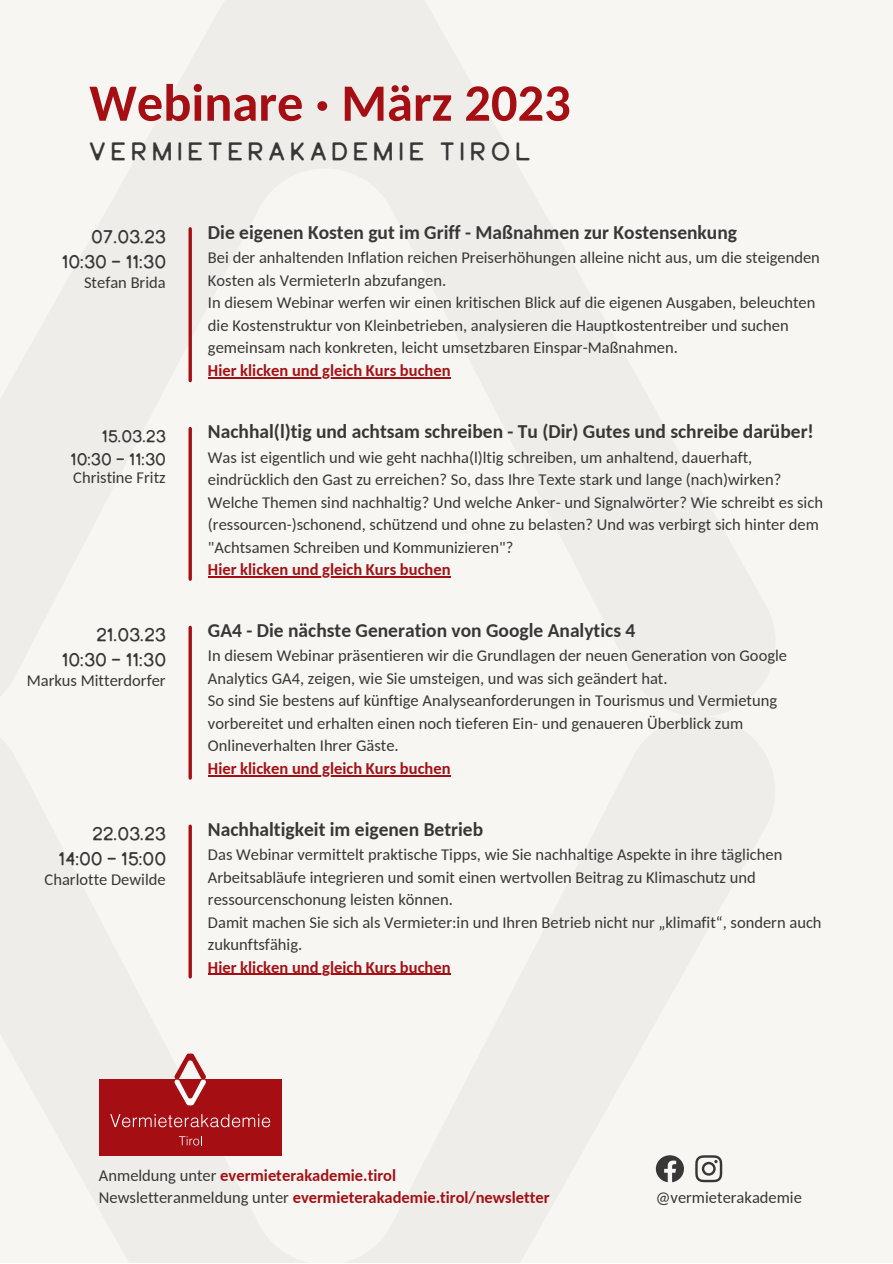
<style>
.page{position:relative;width:893px;height:1264px;background:#fff}
.page>*{position:absolute;margin:0;border:0;box-sizing:border-box;transform-origin:0 0}
.t1{font:700 52.5px "Carlito";color:#a50f14}
.t2{font:24.6px "Grovana Medium Rough";letter-spacing:.18em;color:#373737}
.t3{font:700 19.5px "Carlito";color:#373737}
.t4{font:18px/24.8px "Grovana Medium Rough";color:#373737;text-align:right}
.t5{font:16.5px/22.5px "Carlito";color:#373737}
.t6{font:700 16.5px/22.5px "Carlito";color:#a50f14}
.t7{font:16.5px/22.5px "Grovana Medium Rough";color:#373737;text-align:right}
.s1{font-weight:400;color:#373737}
</style>
<div class="page">
<div style="left:0;top:0;width:892px;height:1262px;background:#f8f6f2"></div>
<div style="left:99px;top:1079px;width:182px;height:76px;background:#a50f14"></div>
<svg style="left:174px;top:1053px;width:32px;height:52px"></svg>
<svg style="left:110px;top:1114px;width:160px;height:13px"></svg>
<svg style="left:179px;top:1136px;width:23px;height:9px"></svg>
<svg style="left:188px;top:428px;width:4px;height:151px"></svg>
<hr style="left:208px;top:576px;width:242px;height:1px;background:#a50f14">
<svg style="left:188px;top:826px;width:4px;height:150px"></svg>
<hr style="left:208px;top:973px;width:242px;height:1px;background:#a50f14">
<svg style="left:188px;top:229px;width:4px;height:151px"></svg>
<hr style="left:208px;top:377px;width:242px;height:1px;background:#a50f14">
<svg style="left:188px;top:627px;width:4px;height:151px"></svg>
<hr style="left:208px;top:775px;width:242px;height:1px;background:#a50f14">
<svg style="left:655px;top:1155px;width:29px;height:27px"></svg>
<svg style="left:695px;top:1155px;width:27px;height:27px"></svg>
<h1 class="t1" style="left:89px;top:81px;width:483px">Webinare · März 2023</h1>
<h2 class="t2" style="left:89px;top:136px;width:442px">VERMIETERAKADEMIE TIROL</h2>
<p class="t4" style="left:61px;top:226px;width:106px">07.03.23<br>10:30 – 11:30</p>
<p class="t5" style="left:84px;top:272px;width:83px">Stefan Brida</p>
<p class="t7" style="left:70px;top:426px;width:97px">15.03.23<br>10:30 – 11:30</p>
<p class="t5" style="left:73px;top:467px;width:94px">Christine Fritz</p>
<p class="t4" style="left:61px;top:623px;width:106px">21.03.23<br>10:30 – 11:30</p>
<p class="t5" style="left:27px;top:670px;width:140px">Markus Mitterdorfer</p>
<p class="t4" style="left:58px;top:822px;width:109px">22.03.23<br>14:00 – 15:00</p>
<p class="t5" style="left:45px;top:869px;width:123px">Charlotte Dewilde</p>
<p class="t3" style="left:208px;top:224px;width:530px">Die eigenen Kosten gut im Griff - Maßnahmen zur Kostensenkung</p>
<p class="t5" style="left:208px;top:248px;width:613px">Bei der anhaltenden Inflation reichen Preiserhöhungen alleine nicht aus, um die steigenden Kosten als VermieterIn abzufangen.<br>In diesem Webinar werfen wir einen kritischen Blick auf die eigenen Ausgaben, beleuchten die Kostenstruktur von Kleinbetrieben, analysieren die Hauptkostentreiber und suchen gemeinsam nach konkreten, leicht umsetzbaren Einspar-Maßnahmen.</p>
<p class="t6" style="left:208px;top:360px;width:244px">Hier klicken und gleich Kurs buchen</p>
<p class="t3" style="left:208px;top:423px;width:607px">Nachhal(l)tig und achtsam schreiben - Tu (Dir) Gutes und schreibe darüber!</p>
<p class="t5" style="left:208px;top:447px;width:616px">Was ist eigentlich und wie geht nachha(l)ltig schreiben, um anhaltend, dauerhaft, eindrücklich den Gast zu erreichen? So, dass Ihre Texte stark und lange (nach)wirken?<br>Welche Themen sind nachhaltig? Und welche Anker- und Signalwörter? Wie schreibt es sich (ressourcen-)schonend, schützend und ohne zu belasten? Und was verbirgt sich hinter dem "Achtsamen Schreiben und Kommunizieren"?</p>
<p class="t6" style="left:208px;top:559px;width:244px">Hier klicken und gleich Kurs buchen</p>
<p class="t3" style="left:208px;top:622px;width:429px">GA4 - Die nächste Generation von Google Analytics 4</p>
<p class="t5" style="left:208px;top:646px;width:580px">In diesem Webinar präsentieren wir die Grundlagen der neuen Generation von Google Analytics GA4, zeigen, wie Sie umsteigen, und was sich geändert hat.<br>So sind Sie bestens auf künftige Analyseanforderungen in Tourismus und Vermietung vorbereitet und erhalten einen noch tieferen Ein- und genaueren Überblick zum Onlineverhalten Ihrer Gäste.</p>
<p class="t6" style="left:208px;top:758px;width:244px">Hier klicken und gleich Kurs buchen</p>
<p class="t3" style="left:208px;top:820px;width:276px">Nachhaltigkeit im eigenen Betrieb</p>
<p class="t5" style="left:208px;top:844px;width:615px">Das Webinar vermittelt praktische Tipps, wie Sie nachhaltige Aspekte in ihre täglichen Arbeitsabläufe integrieren und somit einen wertvollen Beitrag zu Klimaschutz und ressourcenschonung leisten können.<br>Damit machen Sie sich als Vermieter:in und Ihren Betrieb nicht nur „klimafit“, sondern auch zukunftsfähig.</p>
<p class="t6" style="left:208px;top:957px;width:244px">Hier klicken und gleich Kurs buchen</p>
<p class="t6" style="left:99px;top:1165px;width:452px"><span class="s1">Anmeldung unter</span> evermieterakademie.tirol<br><span class="s1">Newsletteranmeldung unter</span> evermieterakademie.tirol/newsletter</p>
<p class="t5" style="left:655px;top:1187px;width:147px">@vermieterakademie</p>
</div>
